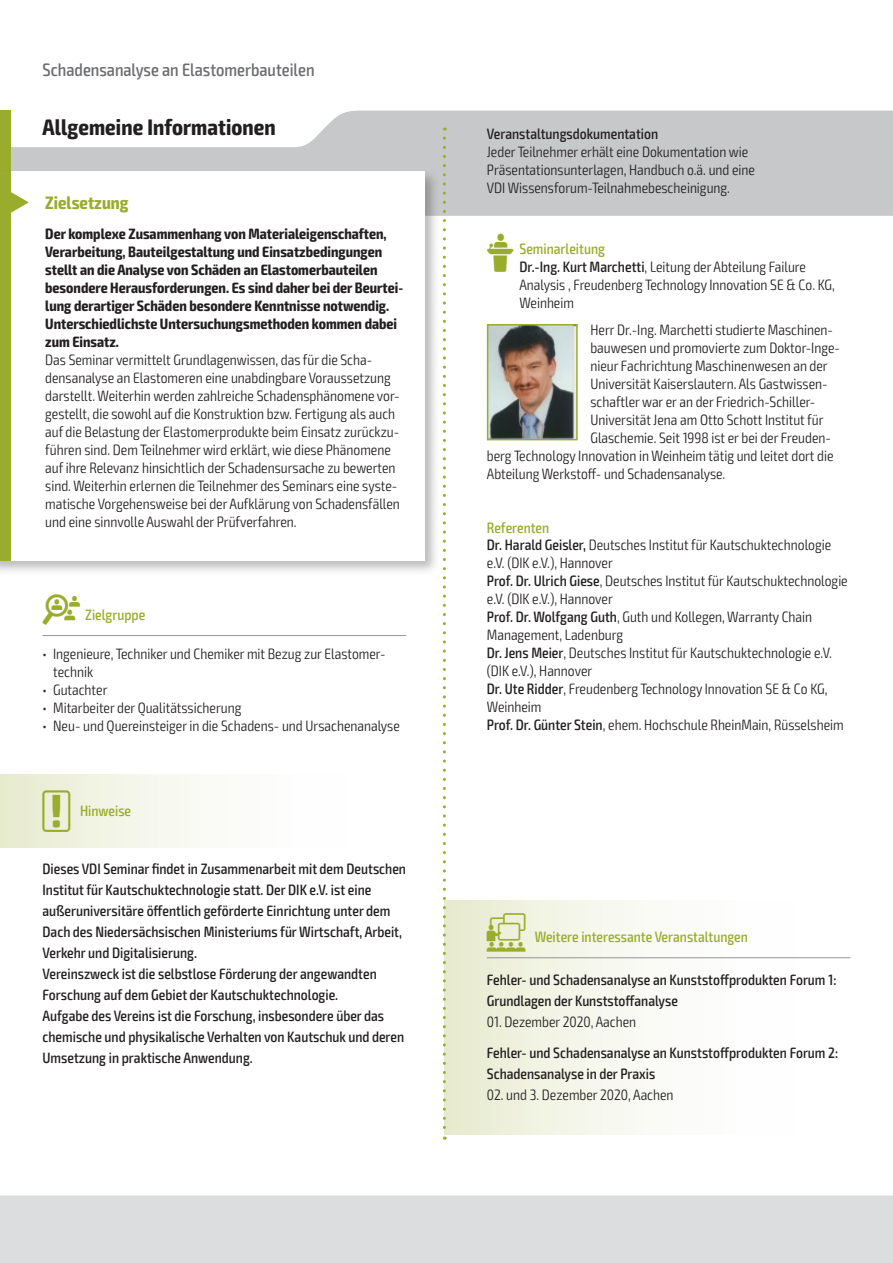
<style>
.page{position:relative;width:893px;height:1263px;background:#fff}
.page>*{position:absolute;margin:0;border:0;box-sizing:border-box;transform-origin:0 0}
.t1{font:700 condensed 22.5px "Exo 2";letter-spacing:.005em;color:#231f20}
.t2{font:500 condensed 18px "Exo 2";color:#6c6d70}
.t3{font:700 condensed 18px "Exo 2";color:#9aac2c}
.t4{font:300 condensed 15px/18px "Exo 2";color:#231f20}
.t5{font:500 condensed 15px/21px "Exo 2";color:#231f20}
.t6{font:700 condensed 15px/18px "Exo 2";color:#231f20}
.t7{font:500 condensed 15px "Exo 2";color:#9aac2c}
.s1{font-family:"VDI Iconset S4 A Regular";font-weight:400;font-stretch:normal;color:#9aac2c}
.s2{font-weight:500;color:#9aac2c}
.s3{font-weight:500}
.s4{font-family:"VDI Iconset S4 A Regular";font-weight:400;font-stretch:normal}
.s5{font-family:"VDI Iconset S4 A Regular";font-weight:400;font-stretch:normal;font-size:19.5px}
</style>
<div class="page">
<div style="left:0;top:1195px;width:893px;height:68px;background:#dcdddf"></div>
<svg style="left:11px;top:111px;width:881px;height:105px;fill:#c7c8ca"></svg>
<hr style="left:892px;top:111px;width:1px;height:105px;background:#9aac2c">
<div style="left:0;top:111px;width:11px;height:63px;background:#9aac2c"></div>
<div style="left:0;top:168px;width:440px;height:408px;background:#231f20;opacity:.3"></div>
<div style="left:0;top:171px;width:424px;height:390px;background:#fff"></div>
<div style="left:0;top:171px;width:11px;height:390px;background:#9aac2c"></div>
<svg style="left:11px;top:192px;width:18px;height:21px"></svg>
<hr style="left:43px;top:635px;width:363px;height:1px;background:#939598">
<div style="left:444px;top:900px;width:406px;height:234px;background:linear-gradient(to right,#ebeed7,#fff)"></div>
<hr style="left:487px;top:957px;width:363px;height:1px;background:#939598">
<img style="left:490px;top:327px;width:85px;height:110px">
<div style="left:487px;top:324px;width:91px;height:116px;border:2px solid #9aac2c"></div>
<div style="left:0;top:774px;width:406px;height:74px;background:linear-gradient(to right,#ebeed7,#fff)"></div>
<svg style="left:443px;top:138px;width:3px;height:1002px"></svg>
<p class="t2" style="left:43px;top:59px;width:274px">Schadensanalyse an Elastomerbauteilen</p>
<h1 class="t1" style="left:43px;top:113px;width:235px">Allgemeine Informationen</h1>
<p class="t5" style="left:487px;top:124px;width:173px">Veranstaltungsdokumentation</p>
<p class="t4" style="left:487px;top:143px;width:270px">Jeder Teilnehmer erhält eine Dokumentation wie<br>Präsentationsunterlagen, Handbuch o.ä. und eine<br>VDI Wissensforum-Teilnahmebescheinigung.</p>
<p class="t6" style="left:45px;top:225px;width:359px">Der komplexe Zusammenhang von Materialeigenschaften, Verarbeitung, Bauteilgestaltung und Einsatzbedingungen stellt an die Analyse von Schäden an Elastomerbauteilen besondere Herausforderungen. Es sind daher bei der Beurtei&shy;lung derartiger Schäden besondere Kenntnisse notwendig.<br>Unterschiedlichste Untersuchungsmethoden kommen dabei zum Einsatz.</p>
<p class="t4" style="left:45px;top:351px;width:356px">Das Seminar vermittelt Grundlagenwissen, das für die Scha&shy;densanalyse an Elastomeren eine unabdingbare Voraussetzung darstellt. Weiterhin werden zahlreiche Schadensphänomene vor&shy;gestellt, die sowohl auf die Konstruktion bzw. Fertigung als auch auf die Belastung der Elastomerprodukte beim Einsatz zurückzu&shy;führen sind. Dem Teilnehmer wird erklärt, wie diese Phänomene auf ihre Relevanz hinsichtlich der Schadensursache zu bewerten sind. Weiterhin erlernen die Teilnehmer des Seminars eine syste&shy;matische Vorgehensweise bei der Aufklärung von Schadensfällen und eine sinnvolle Auswahl der Prüfverfahren.</p>
<p class="t3" style="left:45px;top:192px;width:85px">Zielsetzung</p>
<p class="t4" style="left:519px;top:240px;width:317px;text-indent:-33px"><span class="s1">L</span> <span class="s2">Seminarleitung<br></span><span class="s3">Dr.-Ing. Kurt Marchetti</span>, Leitung der Abteilung Failure Analysis , Freudenberg Technology Innovation SE &amp; Co. KG, Weinheim</p>
<p class="t4" style="left:590px;top:321px;width:244px">Herr Dr.-Ing. Marchetti studierte Maschinen-</p>
<p class="t4" style="left:590px;top:339px;width:251px">bauwesen und promovierte zum Doktor-Inge-</p>
<p class="t4" style="left:590px;top:357px;width:239px">nieur Fachrichtung Maschinenwesen an der</p>
<p class="t4" style="left:590px;top:375px;width:239px">Universität Kaiserslautern. Als Gastwissen-</p>
<p class="t4" style="left:590px;top:393px;width:226px">schaftler war er an der Friedrich-Schiller-</p>
<p class="t4" style="left:590px;top:411px;width:235px">Universität Jena am Otto Schott Institut für</p>
<p class="t4" style="left:590px;top:429px;width:242px">Glaschemie. Seit 1998 ist er bei der Freuden-</p>
<p class="t4" style="left:487px;top:447px;width:348px">berg Technology Innovation in Weinheim tätig und leitet dort die</p>
<p class="t4" style="left:487px;top:465px;width:240px">Abteilung Werkstoff- und Schadensanalyse.</p>
<p class="t7" style="left:487px;top:518px;width:64px">Referenten</p>
<p class="t7" style="left:43px;top:606px;width:104px"><span class="s4">Z</span> Zielgruppe</p>
<p class="t4" style="left:53px;top:645px;width:334px;text-indent:-11px">• Ingenieure, Techniker und Chemiker mit Bezug zur Elastomer&shy;technik</p>
<p class="t4" style="left:43px;top:681px;width:66px">• Gutachter</p>
<p class="t4" style="left:43px;top:699px;width:200px">• Mitarbeiter der Qualitätssicherung</p>
<p class="t4" style="left:43px;top:717px;width:359px">• Neu- und Quereinsteiger in die Schadens- und Ursachenanalyse</p>
<p class="t7" style="left:43px;top:802px;width:90px"><span class="s5">!</span> Hinweise</p>
<p class="t5" style="left:43px;top:859px;width:365px">Dieses VDI Seminar findet in Zusammenarbeit mit dem Deutschen Institut für Kautschuktechnologie statt. Der DIK e.V. ist eine außeruniversitäre öffentlich geförderte Einrichtung unter dem Dach des Niedersächsischen Ministeriums für Wirtschaft, Arbeit, Verkehr und Digitalisierung.<br>Vereinszweck ist die selbstlose Förderung der angewandten Forschung auf dem Gebiet der Kautschuktechnologie.<br>Aufgabe des Vereins ist die Forschung, insbesondere über das chemische und physikalische Verhalten von Kautschuk und deren Umsetzung in praktische Anwendung.</p>
<p class="t4" style="left:487px;top:536px;width:362px"><span class="s3">Dr. Harald Geisler,</span> Deutsches Institut für Kautschuktechnologie e.V. (DIK e.V.), Hannover<br><span class="s3">Prof. Dr. Ulrich Giese</span>, Deutsches Institut für Kautschuktechnologie e.V. (DIK e.V.), Hannover<br><span class="s3">Prof. Dr. Wolfgang Guth</span>, Guth und Kollegen, Warranty Chain Management, Ladenburg<br><span class="s3">Dr. Jens Meier</span>, Deutsches Institut für Kautschuktechnologie e.V. (DIK e.V.), Hannover<br><span class="s3">Dr. Ute Ridder</span>, Freudenberg Technology Innovation SE &amp; Co KG, Weinheim<br><span class="s3">Prof. Dr. Günter Stein</span>, ehem. Hochschule RheinMain, Rüsselsheim</p>
<p class="t7" style="left:487px;top:928px;width:263px"><span class="s5">W</span> Weitere interessante Veranstaltungen</p>
<p class="t5" style="left:487px;top:969px;width:351px">Fehler- und Schadensanalyse an Kunststoffprodukten Forum 1:<br>Grundlagen der Kunststoffanalyse</p>
<p class="t4" style="left:487px;top:1013px;width:151px">01. Dezember 2020, Aachen</p>
<p class="t5" style="left:487px;top:1043px;width:353px">Fehler- und Schadensanalyse an Kunststoffprodukten Forum 2:<br>Schadensanalyse in der Praxis</p>
<p class="t4" style="left:487px;top:1086px;width:188px">02. und 3. Dezember 2020, Aachen</p>
</div>
